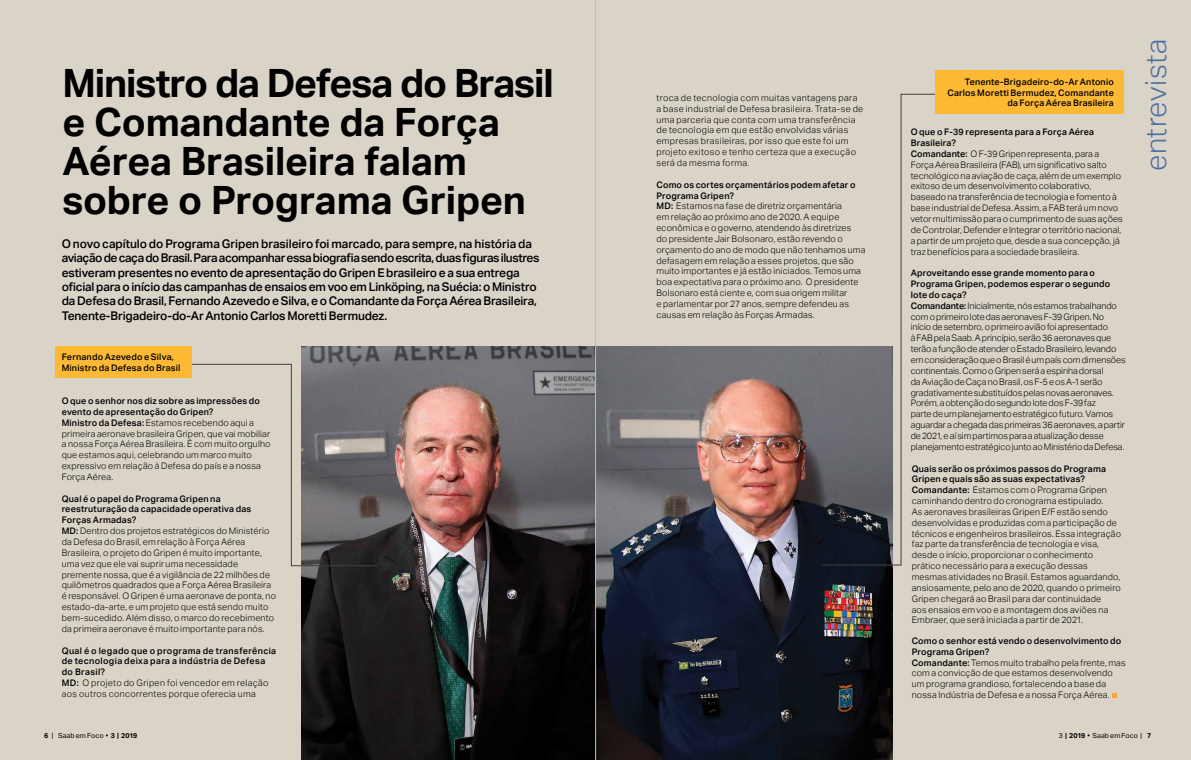
<style>
.page{position:relative;width:1191px;height:760px;background:#d9d3c8}
.page>*{position:absolute;margin:0;border:0;box-sizing:border-box;transform-origin:0 0}
.t1{font:700 39px/39px "Aktiv Grotesk";letter-spacing:-.01em;color:#000}
.t2{font:300 29px "Aktiv Grotesk";letter-spacing:.02em;color:#4d71a4}
.t3{font:500 12px/14.5px "Aktiv Grotesk";letter-spacing:-.015em;color:#000}
.t4{font:300 9px/10.8px "Aktiv Grotesk";letter-spacing:.015em;color:#000}
.t5{font:300 9px/10.8px "Aktiv Grotesk";letter-spacing:-.005em;color:#000}
.t6{font:300 9px/10.8px "Aktiv Grotesk";letter-spacing:.04em;color:#000}
.t7{font:500 9px/10.8px "Aktiv Grotesk";letter-spacing:.04em;color:#000}
.t8{font:500 9px/10.8px "Aktiv Grotesk";letter-spacing:.02em;color:#000}
.t9{font:7px "Aktiv Grotesk";letter-spacing:.02em;color:#000}
.s1{font-weight:500}
.s2{font-weight:300}
.s3{font-weight:700}
</style>
<div class="page">
<img style="left:302px;top:347px;width:590px;height:413px">
<svg style="left:191px;top:363px;width:187px;height:204px"></svg>
<div style="left:55px;top:347px;width:136px;height:31px;background:#fdb933"></div>
<svg style="left:821px;top:93px;width:114px;height:473px"></svg>
<div style="left:935px;top:70px;width:188px;height:44px;background:#fdb933"></div>
<svg style="left:1112px;top:693px;width:5px;height:4px"></svg>
<hr style="left:595px;top:0;width:1px;height:760px;background:#bcbec0">
<h1 class="t1" style="left:62px;top:64px;width:493px">Ministro da Defesa do Brasil e Comandante da Força<br>Aérea Brasileira falam sobre o Programa Gripen</h1>
<p class="t3" style="left:62px;top:236px;width:479px">O novo capítulo do Programa Gripen brasileiro foi marcado, para sempre, na história da aviação de caça do Brasil. Para acompanhar essa biografia sendo escrita, duas figuras ilustres estiveram presentes no evento de apresentação do Gripen E brasileiro e a sua entrega oficial para o início das campanhas de ensaios em voo em Linköping, na Suécia: o Ministro da Defesa do Brasil, Fernando Azevedo e Silva, e o Comandante da Força Aérea Brasileira, Tenente-Brigadeiro-do-Ar Antonio Carlos Moretti Bermudez.</p>
<p class="t8" style="left:62px;top:351px;width:120px">Fernando Azevedo e Silva,<br>Ministro da Defesa do Brasil</p>
<p class="t4" style="left:62px;top:395px;width:210px"><span class="s1">O que o senhor nos diz sobre as impressões do evento de apresentação do Gripen?<br>Ministro da Defesa:</span> Estamos recebendo aqui a primeira aeronave brasileira Gripen, que vai mobiliar a nossa Força Aérea Brasileira. É com muito orgulho que estamos aqui, celebrando um marco muito expressivo em relação à Defesa do país e a nossa Força Aérea.</p>
<p class="t4" style="left:62px;top:493px;width:216px"><span class="s1">Qual é o papel do Programa Gripen na reestruturação da capacidade operativa das Forças Armadas?<br>MD:</span> Dentro dos projetos estratégicos do Ministério da Defesa do Brasil, em relação à Força Aérea Brasileira, o projeto do Gripen é muito importante, uma vez que ele vai suprir uma necessidade premente nossa, que é a vigilância de 22 milhões de quilômetros quadrados que a Força Aérea Brasileira é responsável. O Gripen é uma aeronave de ponta, no estado-da-arte, e um projeto que está sendo muito bem-sucedido. Além disso, o marco do recebimento da primeira aeronave é muito importante para nós.</p>
<p class="t7" style="left:62px;top:645px;width:216px">Qual é o legado que o programa de transferência de tecnologia deixa para a indústria de Defesa do Brasil?<br>MD: <span class="s2">O projeto do Gripen foi vencedor em relação aos outros concorrentes porque oferecia uma</span></p>
<p class="t6" style="left:656px;top:92px;width:208px">troca de tecnologia com muitas vantagens para a base industrial de Defesa brasileira. Trata-se de uma parceria que conta com uma transferência de tecnologia em que estão envolvidas várias empresas brasileiras, por isso que este foi um projeto exitoso e tenho certeza que a execução será da mesma forma.</p>
<p class="t4" style="left:656px;top:179px;width:211px"><span class="s1">Como os cortes orçamentários podem afetar o Programa Gripen?<br>MD:</span> Estamos na fase de diretriz orçamentária<br>em relação ao próximo ano de 2020. A equipe econômica e o governo, atendendo às diretrizes<br>do presidente Jair Bolsonaro, estão revendo o orçamento do ano de modo que não tenhamos uma defasagem em relação a esses projetos, que são muito importantes e já estão iniciados. Temos uma boa expectativa para o próximo ano. O presidente Bolsonaro está ciente e, com sua origem militar<br>e parlamentar por 27 anos, sempre defendeu as causas em relação às Forças Armadas.</p>
<p class="t8" style="left:947px;top:76px;width:168px;text-align:right">Tenente-Brigadeiro-do-Ar Antonio<br>Carlos Moretti Bermudez, Comandante da Força Aérea Brasileira</p>
<p class="t4" style="left:910px;top:127px;width:214px"><span class="s1">O que o F-39 representa para a Força Aérea Brasileira?<br>Comandante:</span> O F-39 Gripen representa, para a Força Aérea Brasileira (FAB), um significativo salto tecnológico na aviação de caça, além de um exemplo exitoso de um desenvolvimento colaborativo, baseado na transferência de tecnologia e fomento à base industrial de Defesa. Assim, a FAB terá um novo vetor multimissão para o cumprimento de suas ações de Controlar, Defender e Integrar o território nacional, a partir de um projeto que, desde a sua concepção, já traz benefícios para a sociedade brasileira.</p>
<p class="t5" style="left:910px;top:268px;width:216px"><span class="s1">Aproveitando esse grande momento para o Programa Gripen, podemos esperar o segundo lote do caça?<br>Comandante:</span> Inicialmente, nós estamos trabalhando com o primeiro lote das aeronaves F-39 Gripen. No início de setembro, o primeiro avião foi apresentado<br>à FAB pela Saab. A princípio, serão 36 aeronaves que terão a função de atender o Estado Brasileiro, levando em consideração que o Brasil é um país com dimensões continentais. Como o Gripen será a espinha dorsal<br>da Aviação de Caça no Brasil, os F-5 e os A-1 serão gradativamente substituídos pelas novas aeronaves.<br>Porém, a obtenção do segundo lote dos F-39 faz<br>parte de um planejamento estratégico futuro. Vamos aguardar a chegada das primeiras 36 aeronaves, a partir de 2021, e aí sim partimos para a atualização desse planejamento estratégico junto ao Ministério da Defesa.</p>
<p class="t4" style="left:911px;top:463px;width:211px"><span class="s1">Quais serão os próximos passos do Programa Gripen e quais são as suas expectativas?<br>Comandante:</span> Estamos com o Programa Gripen caminhando dentro do cronograma estipulado.<br>As aeronaves brasileiras Gripen E/F estão sendo desenvolvidas e produzidas com a participação de técnicos e engenheiros brasileiros. Essa integração faz parte da transferência de tecnologia e visa, desde o início, proporcionar o conhecimento prático necessário para a execução dessas mesmas atividades no Brasil. Estamos aguardando, ansiosamente, pelo ano de 2020, quando o primeiro Gripen chegará ao Brasil para dar continuidade<br>aos ensaios em voo e a montagem dos aviões na Embraer, que será iniciada a partir de 2021.</p>
<p class="t4" style="left:911px;top:635px;width:216px"><span class="s1">Como o senhor está vendo o desenvolvimento do Programa Gripen?<br>Comandante:</span> Temos muito trabalho pela frente, mas com a convicção de que estamos desenvolvendo um programa grandioso, fortalecendo a base da nossa Indústria de Defesa e a nossa Força Aérea.</p>
<h2 class="t2" style="left:1139px;top:171px;width:134px;rotate:-90deg">entrevista</h2>
<p class="t9" style="left:44px;top:731px;width:95px"><span class="s3">6</span> | Saab em Foco • <span class="s3">3 | 2019</span></p>
<p class="t9" style="left:1058px;top:731px;width:94px">3 <span class="s3">| 2019</span> • Saab em Foco | <span class="s3">7</span></p>
</div>
